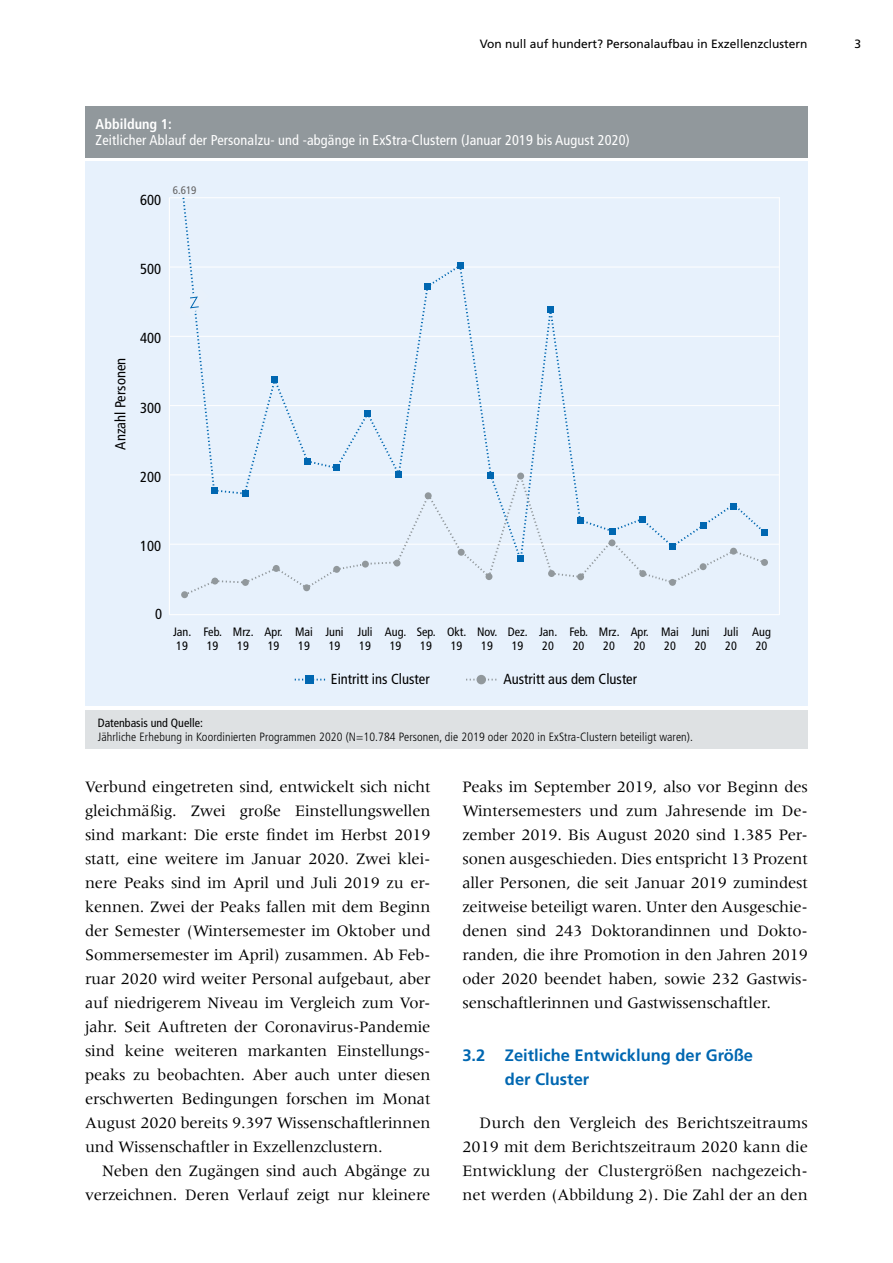
<style>
.page{position:relative;width:893px;height:1263px;background:#fff}
.page>*{position:absolute;margin:0;border:0;box-sizing:border-box;transform-origin:0 0}
.t1{font:16.5px/24px "Meridien LT Std";letter-spacing:-.01em;color:#000;text-align:justify}
.t2{font:700 16.5px/24px "Frutiger LT Std";color:#0067b1}
.t3{font:condensed 14.55px "Frutiger LT Std";color:#000}
.t4{font:condensed 14.25px "Frutiger LT Std";letter-spacing:.01em;color:#fff}
.t5{font:700 condensed 14.25px "Frutiger LT Std";color:#fff}
.t6{font:condensed 12.15px/14.5px "Frutiger LT Std";color:#000}
.t7{font:300 condensed 12px "Frutiger LT Std";letter-spacing:.01em;color:#000}
.t8{font:12px "Frutiger LT Std";color:#000}
.t9{font:condensed 12px "Frutiger LT Std";color:#000}
.t10{font:condensed 10.95px "Frutiger LT Std";color:#646363}
</style>
<div class="page">
<div style="left:85px;top:162px;width:723px;height:544px;background:#e7f1fc"></div>
<hr style="left:169px;top:614px;width:610px;height:1px;background:#fff">
<hr style="left:169px;top:544px;width:610px;height:1px;background:#fff">
<hr style="left:169px;top:474px;width:610px;height:1px;background:#fff">
<hr style="left:169px;top:405px;width:610px;height:1px;background:#fff">
<hr style="left:169px;top:336px;width:610px;height:1px;background:#fff">
<hr style="left:169px;top:267px;width:610px;height:1px;background:#fff">
<hr style="left:169px;top:197px;width:610px;height:1px;background:#fff">
<hr style="left:169px;top:198px;width:1px;height:417px;background:#fff">
<hr style="left:779px;top:197px;width:1px;height:418px;background:#fff">
<svg style="left:294px;top:679px;width:31px;height:1px"></svg>
<svg style="left:466px;top:679px;width:30px;height:1px"></svg>
<div style="left:181px;top:591px;width:7px;height:7px;background:#91989c;border-radius:50%"></div>
<div style="left:477px;top:675px;width:9px;height:9px;background:#91989c;border-radius:50%"></div>
<div style="left:761px;top:559px;width:7px;height:7px;background:#91989c;border-radius:50%"></div>
<div style="left:306px;top:675px;width:8px;height:9px;background:#0067b1"></div>
<div style="left:761px;top:529px;width:7px;height:7px;background:#0067b1"></div>
<svg style="left:170px;top:197px;width:596px;height:399px"></svg>
<div style="left:85px;top:106px;width:723px;height:51px;background:#91989c"></div>
<div style="left:85px;top:710px;width:723px;height:38px;background:#dee1e3"></div>
<p class="t8" style="left:480px;top:37px;width:329px">Von null auf hundert? Personalaufbau in Exzellenzclustern</p>
<p class="t8" style="left:854px;top:37px;width:8px">3</p>
<p class="t5" style="left:96px;top:116px;width:78px">Abbildung 1:</p>
<p class="t4" style="left:96px;top:132px;width:536px">Zeitlicher Ablauf der Personalzu- und -abgänge in ExStra-Clustern (Januar 2019 bis August 2020)</p>
<p class="t3" style="left:140px;top:191px;width:22px">600</p>
<p class="t10" style="left:173px;top:184px;width:25px">6.619</p>
<p class="t3" style="left:140px;top:261px;width:22px">500</p>
<p class="t3" style="left:112px;top:450px;width:93px;rotate:-90deg">Anzahl Personen</p>
<p class="t3" style="left:140px;top:330px;width:22px">400</p>
<p class="t3" style="left:140px;top:399px;width:22px">300</p>
<p class="t3" style="left:140px;top:468px;width:22px">200</p>
<p class="t3" style="left:140px;top:538px;width:22px">100</p>
<p class="t3" style="left:155px;top:606px;width:8px">0</p>
<p class="t6" style="left:173px;top:624px;width:20px">Jan.<br>19</p>
<p class="t6" style="left:204px;top:624px;width:20px">Feb.<br>19</p>
<p class="t6" style="left:233px;top:624px;width:22px;text-align:center">Mrz.<br>19</p>
<p class="t6" style="left:265px;top:624px;width:20px">Apr.<br>19</p>
<p class="t6" style="left:295px;top:624px;width:19px">Mai<br>19</p>
<p class="t6" style="left:325px;top:624px;width:20px">Juni<br>19</p>
<p class="t6" style="left:357px;top:624px;width:17px">Juli<br>19</p>
<p class="t6" style="left:385px;top:624px;width:23px;text-align:center">Aug.<br>19</p>
<p class="t6" style="left:417px;top:624px;width:21px">Sep.<br>19</p>
<p class="t6" style="left:447px;top:624px;width:21px">Okt.<br>19</p>
<p class="t6" style="left:477px;top:624px;width:22px;text-align:center">Nov.<br>19</p>
<p class="t6" style="left:508px;top:624px;width:22px;text-align:center">Dez.<br>19</p>
<p class="t6" style="left:539px;top:624px;width:20px">Jan.<br>20</p>
<p class="t6" style="left:570px;top:624px;width:20px">Feb.<br>20</p>
<p class="t6" style="left:599px;top:624px;width:22px;text-align:center">Mrz.<br>20</p>
<p class="t6" style="left:631px;top:624px;width:20px">Apr.<br>20</p>
<p class="t6" style="left:661px;top:624px;width:19px">Mai<br>20</p>
<p class="t6" style="left:691px;top:624px;width:20px">Juni<br>20</p>
<p class="t6" style="left:723px;top:624px;width:17px">Juli<br>20</p>
<p class="t6" style="left:752px;top:624px;width:20px">Aug<br>20</p>
<p class="t3" style="left:331px;top:671px;width:100px">Eintritt ins Cluster</p>
<p class="t3" style="left:503px;top:671px;width:135px">Austritt aus dem Cluster</p>
<p class="t9" style="left:98px;top:716px;width:107px">Datenbasis und Quelle:</p>
<p class="t7" style="left:98px;top:730px;width:597px">Jährliche Erhebung in Koordinierten Programmen 2020 (N=10.784 Personen, die 2019 oder 2020 in ExStra-Clustern beteiligt waren).</p>
<p class="t1" style="left:85px;top:775px;width:347px">Verbund eingetreten sind, entwickelt sich nicht gleichmäßig. Zwei große Einstellungswellen sind markant: Die erste findet im Herbst 2019 statt, eine weitere im Januar 2020. Zwei klei&shy;nere Peaks sind im April und Juli 2019 zu er&shy;kennen. Zwei der Peaks fallen mit dem Beginn der Semester (Wintersemester im Oktober und Sommersemester im April) zusammen. Ab Feb&shy;ruar 2020 wird weiter Personal aufgebaut, aber auf niedrigerem Niveau im Vergleich zum Vor&shy;jahr. Seit Auftreten der Coronavirus-Pandemie sind keine weiteren markanten Einstellungs&shy;peaks zu beobachten. Aber auch unter diesen erschwerten Bedingungen forschen im Monat August 2020 bereits 9.397 Wissenschaftlerinnen und Wissenschaftler in Exzellenzclustern.</p>
<p class="t1" style="left:85px;top:1159px;width:347px;text-align:right">Neben den Zugängen sind auch Abgänge zu verzeichnen. Deren Verlauf zeigt nur kleinere</p>
<p class="t1" style="left:462px;top:775px;width:347px">Peaks im September 2019, also vor Beginn des Wintersemesters und zum Jahresende im De&shy;zember 2019. Bis August 2020 sind 1.385 Per&shy;sonen ausgeschieden. Dies entspricht 13 Prozent aller Personen, die seit Januar 2019 zumindest zeitweise beteiligt waren. Unter den Ausgeschie&shy;denen sind 243 Doktorandinnen und Dokto&shy;randen, die ihre Promotion in den Jahren 2019 oder 2020 beendet haben, sowie 232 Gastwis&shy;senschaftlerinnen und Gastwissenschaftler.</p>
<p class="t2" style="left:505px;top:1043px;width:250px;text-indent:-43px">3.2 Zeitliche Entwicklung der Größe der Cluster</p>
<p class="t1" style="left:462px;top:1111px;width:347px;text-indent:17px">Durch den Vergleich des Berichtszeitraums 2019 mit dem Berichtszeitraum 2020 kann die Entwicklung der Clustergrößen nachgezeich&shy;net werden (Abbildung 2). Die Zahl der an den</p>
</div>
